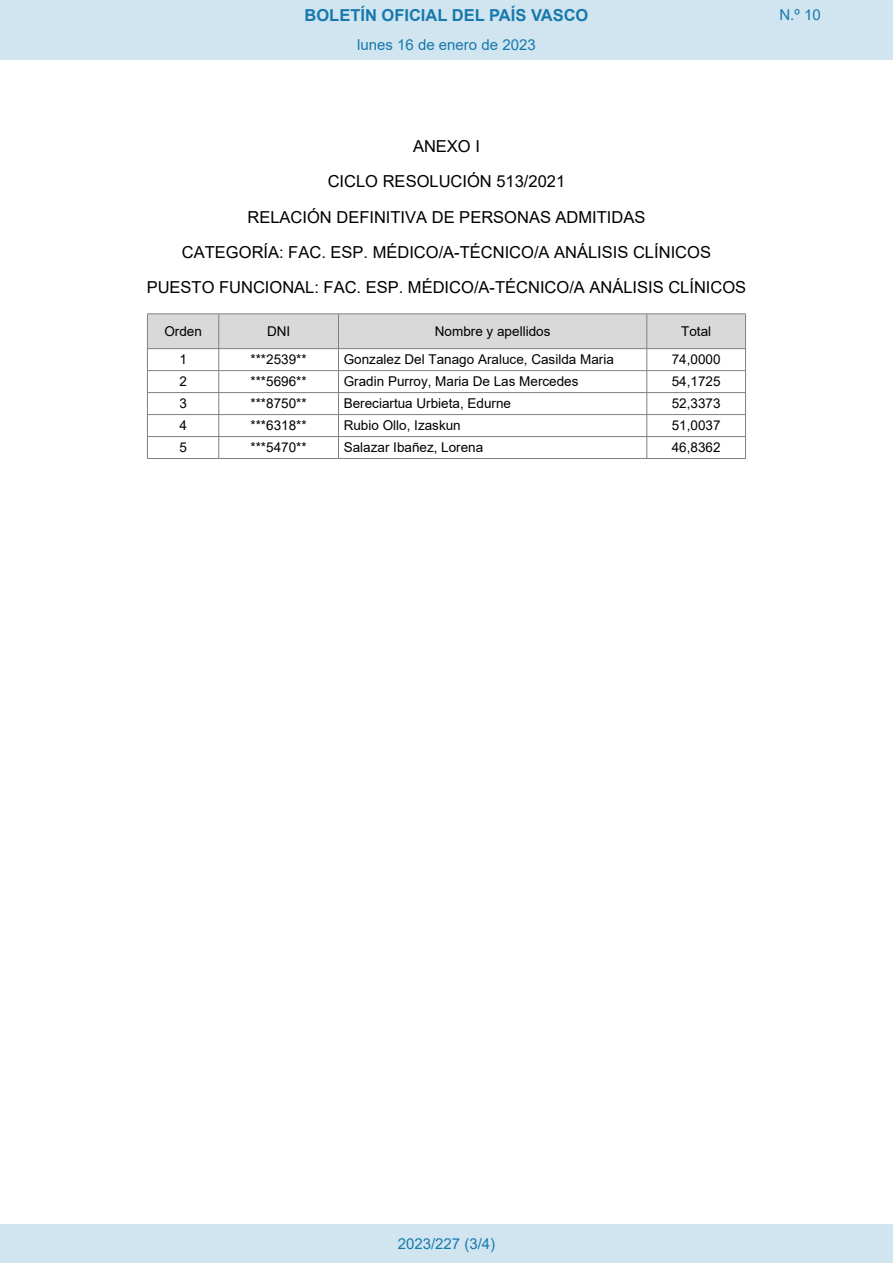
<style>
.page{position:relative;width:893px;height:1263px;background:#fff}
.page>*{position:absolute;margin:0;border:0;box-sizing:border-box;transform-origin:0 0}
.t1{font:16.5px/35.4px "Arial";color:#000;text-align:center}
.t2{font:700 16.5px "Arial";color:#1879ad}
.Paginacion_Centro{font:15px "Arial";color:#1879ad}
.t3{font:13.5px "Arial";color:#000}
</style>
<div class="page">
<div style="left:148px;top:314px;width:70px;height:34px;background:#d9d9d9"></div>
<div style="left:219px;top:314px;width:119px;height:34px;background:#d9d9d9"></div>
<div style="left:339px;top:314px;width:307px;height:34px;background:#d9d9d9"></div>
<div style="left:647px;top:314px;width:98px;height:34px;background:#d9d9d9"></div>
<hr style="left:147px;top:314px;width:1px;height:144px;background:#808080">
<hr style="left:218px;top:314px;width:1px;height:34px;background:#808080">
<svg style="left:218px;top:349px;width:1px;height:109px"></svg>
<hr style="left:338px;top:314px;width:1px;height:34px;background:#808080">
<svg style="left:338px;top:349px;width:1px;height:109px"></svg>
<hr style="left:646px;top:314px;width:1px;height:34px;background:#808080">
<svg style="left:646px;top:349px;width:1px;height:109px"></svg>
<hr style="left:745px;top:314px;width:1px;height:144px;background:#808080">
<hr style="left:147px;top:313px;width:599px;height:1px;background:#808080">
<hr style="left:148px;top:348px;width:597px;height:1px;background:#808080">
<hr style="left:148px;top:370px;width:597px;height:1px;background:#808080">
<hr style="left:148px;top:392px;width:597px;height:1px;background:#808080">
<hr style="left:148px;top:414px;width:597px;height:1px;background:#808080">
<hr style="left:148px;top:436px;width:597px;height:1px;background:#808080">
<hr style="left:147px;top:458px;width:599px;height:1px;background:#808080">
<div style="left:0;top:0;width:893px;height:60px;background:#d0e5f0"></div>
<div style="left:0;top:1225px;width:893px;height:38px;background:#d0e5f0"></div>
<p class="t2" style="left:305px;top:3px;width:285px">BOLETÍN OFICIAL DEL PAÍS VASCO</p>
<p class="Paginacion_Centro" style="left:779px;top:5px;width:43px">N.º 10</p>
<p class="Paginacion_Centro" style="left:357px;top:35px;width:180px">lunes 16 de enero de 2023</p>
<p class="t1" style="left:147px;top:128px;width:601px">ANEXO I<br>CICLO RESOLUCIÓN 513/2021<br>RELACIÓN DEFINITIVA DE PERSONAS ADMITIDAS<br>CATEGORÍA: FAC. ESP. MÉDICO/A-TÉCNICO/A ANÁLISIS CLÍNICOS PUESTO FUNCIONAL: FAC. ESP. MÉDICO/A-TÉCNICO/A ANÁLISIS CLÍNICOS</p>
<p class="t3" style="left:164px;top:321px;width:39px">Orden</p>
<p class="t3" style="left:267px;top:321px;width:25px">DNI</p>
<p class="t3" style="left:435px;top:321px;width:117px">Nombre y apellidos</p>
<p class="t3" style="left:681px;top:321px;width:32px">Total</p>
<p class="t3" style="left:179px;top:350px;width:9px">1</p>
<p class="t3" style="left:250px;top:350px;width:58px">***2539**</p>
<p class="t3" style="left:344px;top:350px;width:272px">Gonzalez Del Tanago Araluce, Casilda Maria</p>
<p class="t3" style="left:672px;top:350px;width:50px">74,0000</p>
<p class="t3" style="left:179px;top:372px;width:9px">2</p>
<p class="t3" style="left:250px;top:372px;width:58px">***5696**</p>
<p class="t3" style="left:344px;top:372px;width:236px">Gradin Purroy, Maria De Las Mercedes</p>
<p class="t3" style="left:672px;top:372px;width:50px">54,1725</p>
<p class="t3" style="left:179px;top:394px;width:9px">3</p>
<p class="t3" style="left:250px;top:394px;width:58px">***8750**</p>
<p class="t3" style="left:344px;top:394px;width:169px">Bereciartua Urbieta, Edurne</p>
<p class="t3" style="left:672px;top:394px;width:50px">52,3373</p>
<p class="t3" style="left:179px;top:416px;width:9px">4</p>
<p class="t3" style="left:250px;top:416px;width:58px">***6318**</p>
<p class="t3" style="left:344px;top:416px;width:119px">Rubio Ollo, Izaskun</p>
<p class="t3" style="left:672px;top:416px;width:50px">51,0037</p>
<p class="t3" style="left:179px;top:438px;width:9px">5</p>
<p class="t3" style="left:250px;top:438px;width:58px">***5470**</p>
<p class="t3" style="left:344px;top:438px;width:141px">Salazar Ibañez, Lorena</p>
<p class="t3" style="left:672px;top:438px;width:50px">46,8362</p>
<p class="Paginacion_Centro" style="left:398px;top:1234px;width:99px">2023/227 (3/4)</p>
</div>
